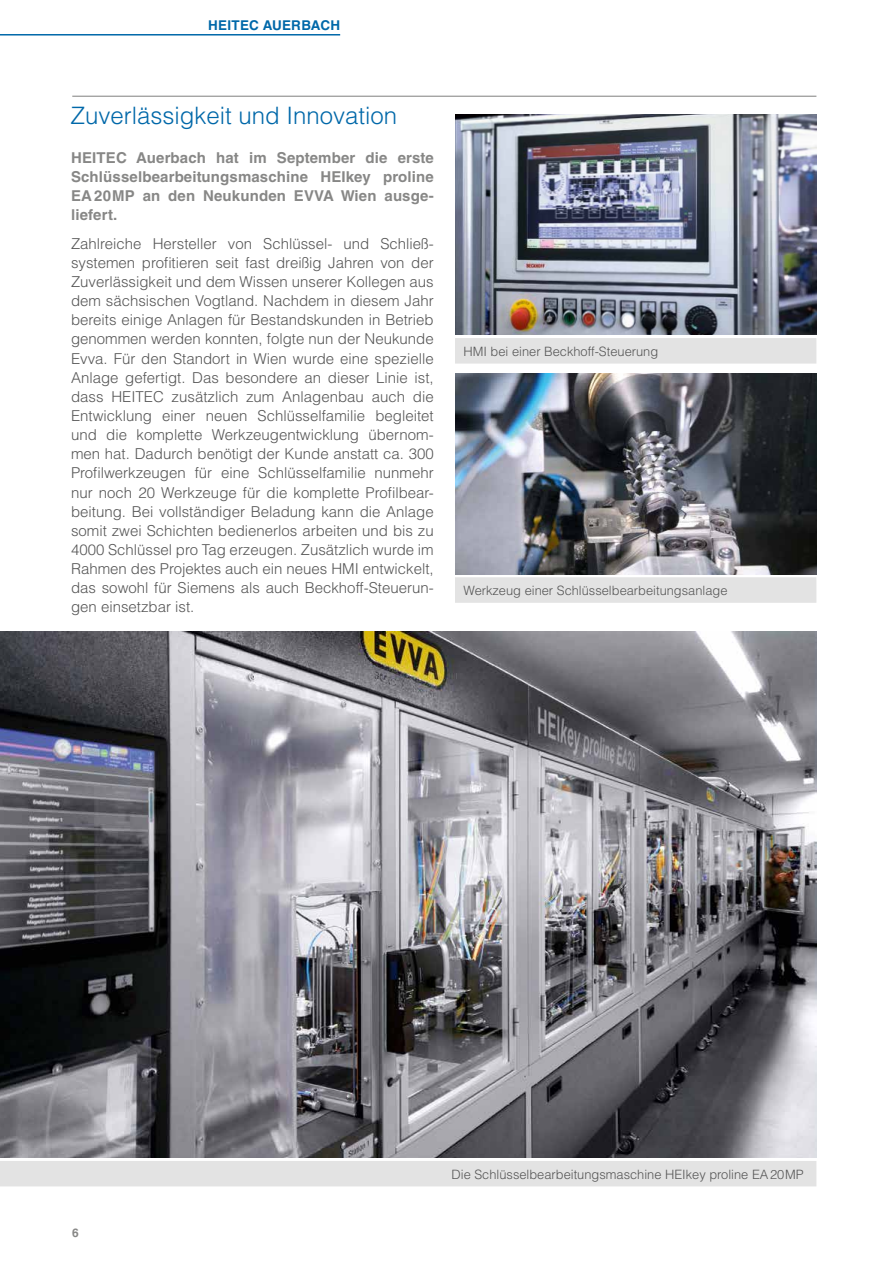
<style>
.page{position:relative;width:893px;height:1263px;background:#fff}
.page>*{position:absolute;margin:0;border:0;box-sizing:border-box;transform-origin:0 0}
.t1{font:300 24px "Helvetica LT Std";color:#0068a9}
.t2{font:300 15px/19.2px "Helvetica LT Std";color:#565656;text-align:justify}
.t3{font:700 15px/19.2px "Helvetica LT Std";letter-spacing:.01em;color:#878786;text-align:justify}
.t4{font:700 13.5px "Helvetica LT Std";color:#0068a9}
.t5{font:300 12.9px "Helvetica LT Std";color:#565656}
.t6{font:700 12px "Helvetica LT Std";color:#878786}
</style>
<div class="page">
<hr style="left:0;top:34px;width:340px;height:2px;background:#0068a9">
<hr style="left:72px;top:96px;width:744px;height:1px;background:#878786">
<img style="left:0;top:631px;width:816px;height:527px">
<img style="left:455px;top:373px;width:361px;height:201px">
<img style="left:455px;top:115px;width:361px;height:220px">
<div style="left:0;top:1161px;width:816px;height:25px;background:#e3e3e3"></div>
<div style="left:455px;top:577px;width:361px;height:26px;background:#e3e3e3"></div>
<div style="left:455px;top:338px;width:361px;height:26px;background:#e3e3e3"></div>
<p class="t4" style="left:208px;top:17px;width:19px">HEITE</p>
<p class="t4" style="left:249px;top:17px;width:24px">C AUERBA</p>
<p class="t4" style="left:320px;top:17px;width:21px">CH</p>
<h1 class="t1" style="left:70px;top:101px;width:328px">Zuverlässigkeit und Innovation</h1>
<p class="t3" style="left:71px;top:148px;width:364px;text-indent:45px">C Auerbach hat im September die erste Schlüsselbearbeitungsmaschine HEI key proline EA 20MP an den Neukunden EVVA</p>
<p class="t3" style="left:71px;top:148px;width:20px">HEITE</p>
<p class="t3" style="left:341px;top:186px;width:94px">Wien ausge-</p>
<p class="t3" style="left:71px;top:205px;width:48px">liefert.</p>
<p class="t2" style="left:71px;top:234px;width:364px">Zahlreiche Hersteller von Schlüssel- und Schließ&shy;systemen profitieren seit fast dreißig Jahren von der Zuverlässigkeit und dem Wissen unserer Kollegen aus dem sächsischen Vogtland. Nachdem in diesem Jahr bereits einige Anlagen für Bestandskunden in Betrieb genommen werden konnten, folgte nun der Neukunde Evva. Für den Standort in Wien wurde eine spezielle Anlage gefertigt. Das besondere an dieser Linie ist, dass HEITEC zusätzlich zum Anlagenbau auch die Entwicklung einer neuen Schlüsselfamilie begleitet und die komplette Werkzeugentwicklung übernom&shy;men hat. Dadurch benötigt der Kunde anstatt ca. 300<br>Profilwerkzeugen für eine Schlüsselfamilie nunmehr nur noch 20 Werkzeuge für die komplette Profilbear&shy;beitung. Bei vollständiger Beladung kann die Anlage somit zwei Schichten bedienerlos arbeiten und bis zu 4000 Schlüssel pro Tag erzeugen. Zusätzlich wurde im Rahmen des Projektes auch ein neues HMI entwickelt, das sowohl für Siemens als auch Beckhoff-Steuerun&shy;gen einsetzbar ist.</p>
<p class="t5" style="left:463px;top:343px;width:196px">HMI bei einer Beckhoff-Steuerung</p>
<p class="t5" style="left:463px;top:583px;width:266px">Werkzeug einer Schlüsselbearbeitungsanlage</p>
<p class="t6" style="left:72px;top:1226px;width:8px">6</p>
<p class="t5" style="left:452px;top:1166px;width:354px">Die Schlüsselbearbeitungsmaschine HEIkey proline EA20MP</p>
</div>
